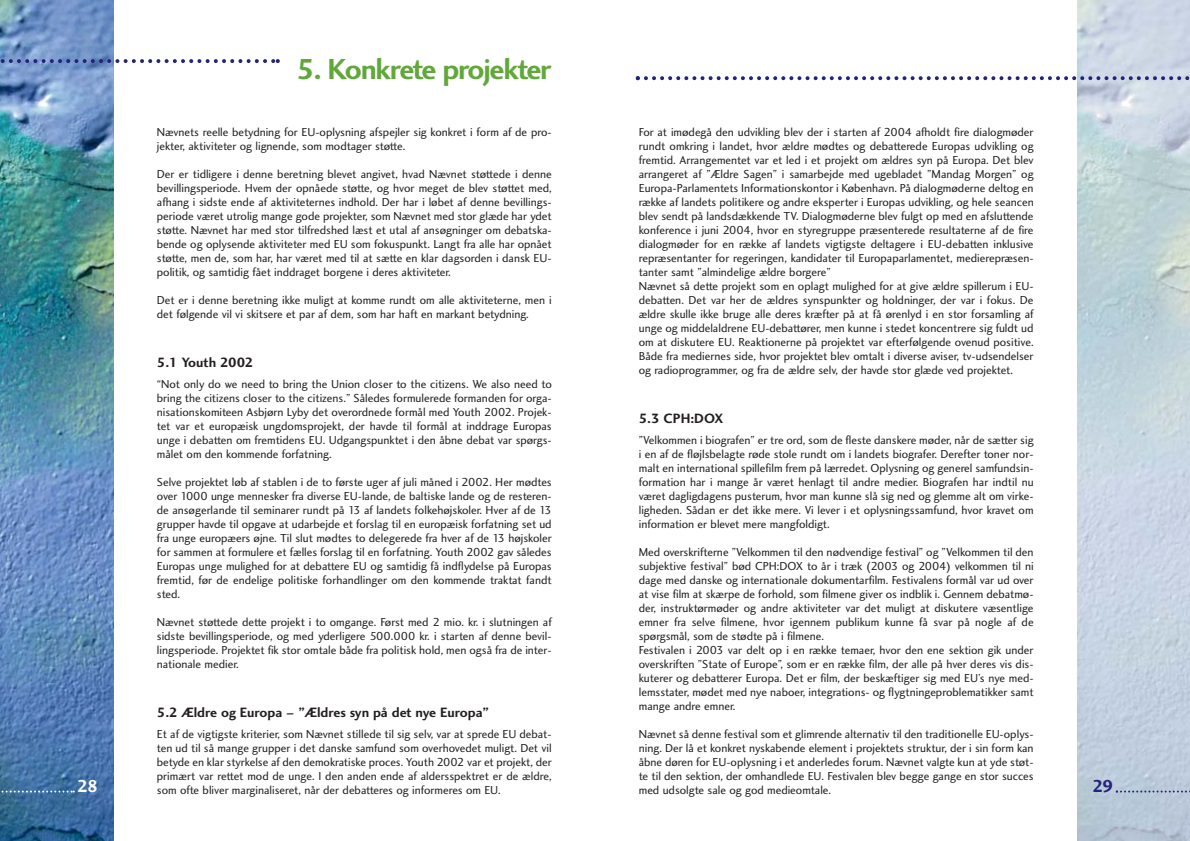
<style>
.page{position:relative;width:1190px;height:841px;background:#fff}
.page>*{position:absolute;margin:0;border:0;box-sizing:border-box;transform-origin:0 0}
.t1{font:30px "Charlotte Sans Bold Plain";letter-spacing:-.04em;color:#61a73a}
.t2{font:18px "Charlotte Sans Bold Plain";color:#fff}
.t3{font:18px "Charlotte Sans Bold Plain";color:#25237a}
.t4{font:14px "Charlotte Sans Bold Plain";color:#231f1f}
.t5{font:12px/14px "Charlotte Sans Book Plain";color:#231f1f;text-align:justify}
</style>
<div class="page">
<img style="left:0;top:0;width:113px;height:841px">
<img style="left:1077px;top:0;width:113px;height:841px">
<svg style="left:0;top:791px;width:75px;height:2px"></svg>
<svg style="left:1116px;top:791px;width:74px;height:2px"></svg>
<svg style="left:0;top:59px;width:280px;height:4px"></svg>
<svg style="left:636px;top:76px;width:554px;height:4px"></svg>
<h1 class="t1" style="left:296px;top:58px;width:257px">5. Konkrete projekter</h1>
<p class="t5" style="left:157px;top:126px;width:396px">Nævnets reelle betydning for EU-oplysning afspejler sig konkret i form af de pro&shy;jekter, aktiviteter og lignende, som modtager støtte.</p>
<p class="t5" style="left:157px;top:168px;width:396px">Der er tidligere i denne beretning blevet angivet, hvad Nævnet støttede i denne bevillingsperiode. Hvem der opnåede støtte, og hvor meget de blev støttet med, afhang i sidste ende af aktiviteternes indhold. Der har i løbet af denne bevillings&shy;periode været utrolig mange gode projekter, som Nævnet med stor glæde har ydet støtte. Nævnet har med stor tilfredshed læst et utal af ansøgninger om debatska&shy;bende og oplysende aktiviteter med EU som fokuspunkt. Langt fra alle har opnået støtte, men de, som har, har været med til at sætte en klar dagsorden i dansk EU&shy;politik, og samtidig fået inddraget borgene i deres aktiviteter.</p>
<p class="t5" style="left:157px;top:294px;width:396px">Det er i denne beretning ikke muligt at komme rundt om alle aktiviteterne, men i det følgende vil vi skitsere et par af dem, som har haft en markant betydning.</p>
<p class="t4" style="left:157px;top:357px;width:98px">5.1 Youth 2002</p>
<p class="t5" style="left:157px;top:378px;width:396px">“Not only do we need to bring the Union closer to the citizens. We also need to bring the citizens closer to the citizens.” Således formulerede formanden for orga&shy;nisationskomiteen Asbjørn Lyby det overordnede formål med Youth 2002. Projek&shy;tet var et europæisk ungdomsprojekt, der havde til formål at inddrage Europas unge i debatten om fremtidens EU. Udgangspunktet i den åbne debat var spørgs&shy;målet om den kommende forfatning.</p>
<p class="t5" style="left:157px;top:476px;width:396px">Selve projektet løb af stablen i de to første uger af juli måned i 2002. Her mødtes over 1000 unge mennesker fra diverse EU-lande, de baltiske lande og de resteren&shy;de ansøgerlande til seminarer rundt på 13 af landets folkehøjskoler. Hver af de 13 grupper havde til opgave at udarbejde et forslag til en europæisk forfatning set ud fra unge europæers øjne. Til slut mødtes to delegerede fra hver af de 13 højskoler for sammen at formulere et fælles forslag til en forfatning. Youth 2002 gav således Europas unge mulighed for at debattere EU og samtidig få indflydelse på Europas fremtid, før de endelige politiske forhandlinger om den kommende traktat fandt sted.</p>
<p class="t5" style="left:157px;top:616px;width:396px">Nævnet støttede dette projekt i to omgange. Først med 2 mio. kr. i slutningen af sidste bevillingsperiode, og med yderligere 500.000 kr. i starten af denne bevil&shy;lingsperiode. Projektet fik stor omtale både fra politisk hold, men også fra de inter&shy;nationale medier.</p>
<p class="t4" style="left:157px;top:707px;width:334px">5.2 Ældre og Europa – ”Ældres syn på det nye Europa”</p>
<p class="t5" style="left:157px;top:728px;width:396px">Et af de vigtigste kriterier, som Nævnet stillede til sig selv, var at sprede EU debat&shy;ten ud til så mange grupper i det danske samfund som overhovedet muligt. Det vil betyde en klar styrkelse af den demokratiske proces. Youth 2002 var et projekt, der primært var rettet mod de unge. I den anden ende af aldersspektret er de ældre, som ofte bliver marginaliseret, når der debatteres og informeres om EU.</p>
<p class="t5" style="left:639px;top:126px;width:397px;text-align:left">For at imødegå den udvikling blev der i starten af 2004 afholdt fire dialogmøder rundt omkring i landet, hvor ældre mødtes og debatterede Europas udvikling og fremtid. Arrangementet var et led i et projekt om ældres syn på Europa. Det blev arrangeret af ”Ældre Sagen” i samarbejde med ugebladet ”Mandag Morgen” og Europa-Parlamentets Informationskontor i København. På dialogmøderne deltog en række af landets politikere og andre eksperter i Europas udvikling, og hele seancen blev sendt på landsdækkende TV. Dialogmøderne blev fulgt op med en afsluttende konference i juni 2004, hvor en styregruppe præsenterede resultaterne af de fire dialogmøder for en række af landets vigtigste deltagere i EU-debatten inklusive repræsentanter for regeringen, kandidater til Europaparlamentet, medierepræsen&shy;tanter samt ”almindelige ældre borgere”<br>Nævnet så dette projekt som en oplagt mulighed for at give ældre spillerum i EU&shy;debatten. Det var her de ældres synspunkter og holdninger, der var i fokus. De ældre skulle ikke bruge alle deres kræfter på at få ørenlyd i en stor forsamling af unge og middelaldrene EU-debattører, men kunne i stedet koncentrere sig fuldt ud om at diskutere EU. Reaktionerne på projektet var efterfølgende ovenud positive.<br>Både fra mediernes side, hvor projektet blev omtalt i diverse aviser, tv-udsendelser og radioprogrammer, og fra de ældre selv, der havde stor glæde ved projektet.</p>
<p class="t4" style="left:639px;top:413px;width:86px">5.3 CPH:DOX</p>
<p class="t5" style="left:639px;top:434px;width:396px">”Velkommen i biografen” er tre ord, som de fleste danskere møder, når de sætter sig i en af de fløjlsbelagte røde stole rundt om i landets biografer. Derefter toner nor&shy;malt en international spillefilm frem på lærredet. Oplysning og generel samfundsin&shy;formation har i mange år været henlagt til andre medier. Biografen har indtil nu været dagligdagens pusterum, hvor man kunne slå sig ned og glemme alt om virke&shy;ligheden. Sådan er det ikke mere. Vi lever i et oplysningssamfund, hvor kravet om information er blevet mere mangfoldigt.</p>
<p class="t5" style="left:639px;top:546px;width:396px;text-align:left">Med overskrifterne ”Velkommen til den nødvendige festival” og ”Velkommen til den subjektive festival” bød CPH:DOX to år i træk (2003 og 2004) velkommen til ni dage med danske og internationale dokumentarfilm. Festivalens formål var ud over at vise film at skærpe de forhold, som filmene giver os indblik i. Gennem debatmø&shy;der, instruktørmøder og andre aktiviteter var det muligt at diskutere væsentlige emner fra selve filmene, hvor igennem publikum kunne få svar på nogle af de spørgsmål, som de stødte på i filmene.<br>Festivalen i 2003 var delt op i en række temaer, hvor den ene sektion gik under overskriften ”State of Europe”, som er en række film, der alle på hver deres vis dis&shy;kuterer og debatterer Europa. Det er film, der beskæftiger sig med EU’s nye med&shy;lemsstater, mødet med nye naboer, integrations- og flygtningeproblematikker samt mange andre emner.</p>
<p class="t5" style="left:639px;top:728px;width:396px">Nævnet så denne festival som et glimrende alternativ til den traditionelle EU-oplys&shy;ning. Der lå et konkret nyskabende element i projektets struktur, der i sin form kan åbne døren for EU-oplysning i et anderledes forum. Nævnet valgte kun at yde støt&shy;te til den sektion, der omhandlede EU. Festivalen blev begge gange en stor succes</p>
<h2 class="t2" style="left:77px;top:779px;width:22px">28</h2>
<p class="t5" style="left:639px;top:784px;width:194px">med udsolgte sale og god medieomtale.</p>
<h2 class="t3" style="left:1092px;top:779px;width:23px">29</h2>
</div>
